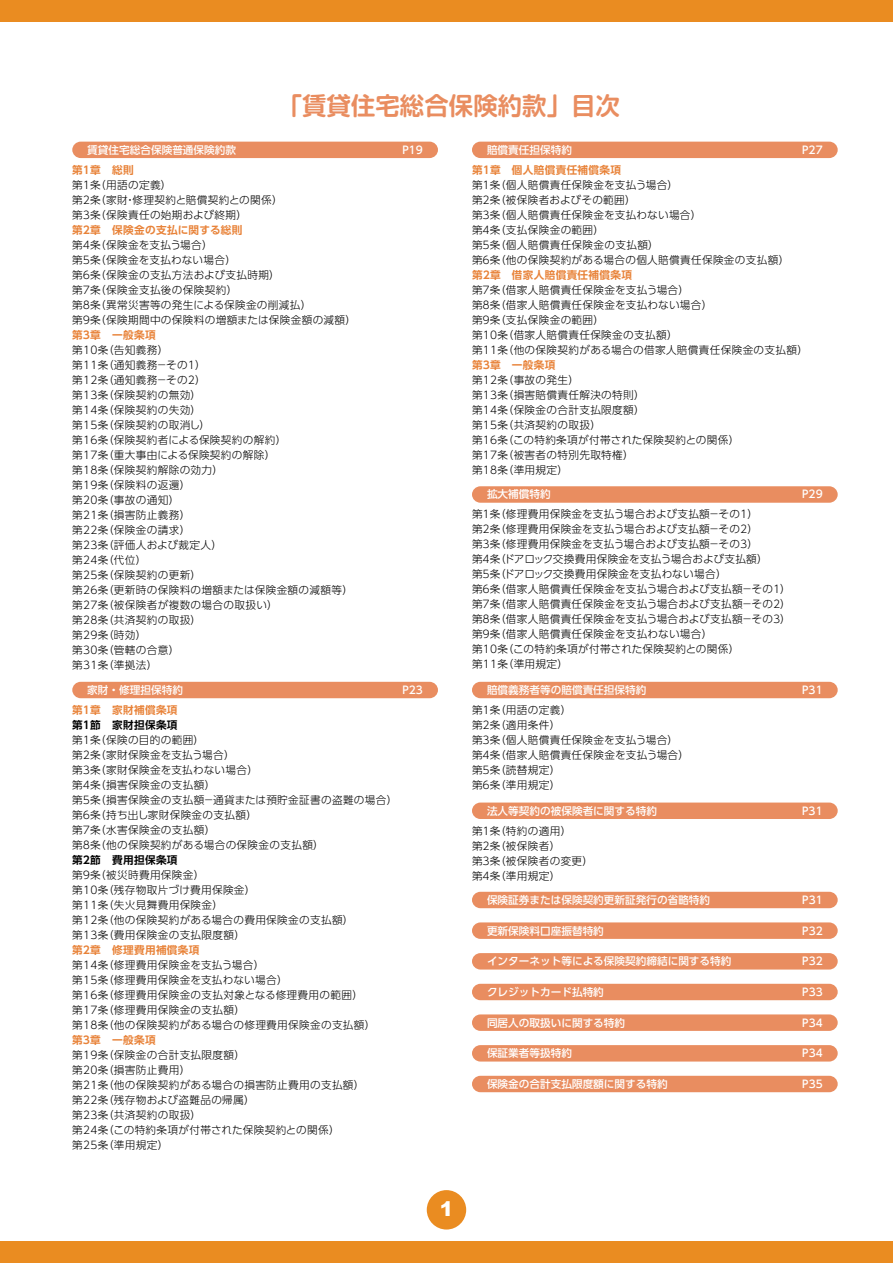
<style>
.page{position:relative;width:893px;height:1263px;background:#fff}
.page>*{position:absolute;margin:0;border:0;box-sizing:border-box;transform-origin:0 0}
.t1{font:700 24.45px "Soft Go Std De";color:#e98d60}
.t2{font:900 20.25px "Arial";color:#fff}
.t3{font:300 10.65px/15px "UD Shin Go Pro";letter-spacing:.03em;color:#000}
.t4{font:500 10.65px "UD Shin Go Pro";color:#fff}
.t5{font:700 10.65px "UD Shin Go Pro De";letter-spacing:.03em;color:#e88238}
.t6{font:700 10.65px "UD Shin Go Pro De";letter-spacing:.03em;color:#000}
</style>
<div class="page">
<div style="left:0;top:1242px;width:893px;height:21px;background:#ea8c21"></div>
<div style="left:0;top:0;width:893px;height:21px;background:#ea8c21"></div>
<div style="left:427px;top:1190px;width:39px;height:39px;background:#ea8c21;border-radius:50%"></div>
<div style="left:72px;top:142px;width:366px;height:16px;background:#e98d60;border-radius:8px"></div>
<div style="left:472px;top:142px;width:366px;height:16px;background:#e98d60;border-radius:8px"></div>
<div style="left:472px;top:486px;width:366px;height:17px;background:#e98d60;border-radius:8px"></div>
<div style="left:472px;top:682px;width:366px;height:16px;background:#e98d60;border-radius:8px"></div>
<div style="left:472px;top:802px;width:366px;height:17px;background:#e98d60;border-radius:8px"></div>
<div style="left:72px;top:682px;width:366px;height:16px;background:#e98d60;border-radius:8px"></div>
<div style="left:472px;top:892px;width:366px;height:16px;background:#e98d60;border-radius:8px"></div>
<div style="left:472px;top:922px;width:366px;height:17px;background:#e98d60;border-radius:8px"></div>
<div style="left:472px;top:953px;width:366px;height:16px;background:#e98d60;border-radius:8px"></div>
<div style="left:472px;top:984px;width:366px;height:16px;background:#e98d60;border-radius:8px"></div>
<div style="left:472px;top:1014px;width:366px;height:17px;background:#e98d60;border-radius:8px"></div>
<div style="left:472px;top:1045px;width:366px;height:16px;background:#e98d60;border-radius:8px"></div>
<div style="left:472px;top:1076px;width:366px;height:16px;background:#e98d60;border-radius:8px"></div>
<h1 class="t1" style="left:278px;top:88px;width:344px">「賃貸住宅総合保険約款」目次</h1>
<p class="t4" style="left:87px;top:141px;width:150px">賃貸住宅総合保険普通保険約款</p>
<p class="t5" style="left:72px;top:161px;width:63px">第１章　総則</p>
<p class="t3" style="left:72px;top:177px;width:212px">第１条（用語の定義）<br>第２条（家財・修理契約と賠償契約との関係）第３条（保険責任の始期および終期）</p>
<p class="t5" style="left:72px;top:221px;width:172px">第２章　保険金の支払に関する総則</p>
<p class="t3" style="left:72px;top:237px;width:285px">第４条（保険金を支払う場合）<br>第５条（保険金を支払わない場合）<br>第６条（保険金の支払方法および支払時期）<br>第７条（保険金支払後の保険契約）<br>第８条（異常災害等の発生による保険金の削減払）<br>第９条（保険期間中の保険料の増額または保険金額の減額）</p>
<p class="t5" style="left:72px;top:326px;width:85px">第３章　一般条項</p>
<p class="t3" style="left:72px;top:342px;width:282px">第10条（告知義務）<br>第11条（通知義務－その１）<br>第12条（通知義務－その２）<br>第13条（保険契約の無効）<br>第14条（保険契約の失効）<br>第15条（保険契約の取消し）<br>第16条（保険契約者による保険契約の解約）<br>第17条（重大事由による保険契約の解除）<br>第18条（保険契約解除の効力）<br>第19条（保険料の返還）<br>第20条（事故の通知）<br>第21条（損害防止義務）<br>第22条（保険金の請求）<br>第23条（評価人および裁定人）<br>第24条（代位）<br>第25条（保険契約の更新）<br>第26条（更新時の保険料の増額または保険金額の減額等）第27条（被保険者が複数の場合の取扱い）<br>第28条（共済契約の取扱）<br>第29条（時効）<br>第30条（管轄の合意）<br>第31条（準拠法）</p>
<p class="t4" style="left:87px;top:681px;width:97px">家財・修理担保特約</p>
<p class="t5" style="left:72px;top:701px;width:107px">第１章　家財補償条項</p>
<p class="t6" style="left:72px;top:716px;width:107px">第１節　家財担保条項</p>
<p class="t3" style="left:72px;top:732px;width:327px">第１条（保険の目的の範囲）<br>第２条（家財保険金を支払う場合）<br>第３条（家財保険金を支払わない場合）<br>第４条（損害保険金の支払額）<br>第５条（損害保険金の支払額－通貨または預貯金証書の盗難の場合）第６条（持ち出し家財保険金の支払額）<br>第７条（水害保険金の支払額）<br>第８条（他の保険契約がある場合の保険金の支払額）</p>
<p class="t6" style="left:72px;top:851px;width:107px">第２節　費用担保条項</p>
<p class="t3" style="left:72px;top:867px;width:283px">第９条（被災時費用保険金）<br>第10条（残存物取片づけ費用保険金）<br>第11条（失火見舞費用保険金）<br>第12条（他の保険契約がある場合の費用保険金の支払額）第13条（費用保険金の支払限度額）</p>
<p class="t5" style="left:72px;top:941px;width:129px">第２章　修理費用補償条項</p>
<p class="t3" style="left:72px;top:957px;width:305px">第14条（修理費用保険金を支払う場合）<br>第15条（修理費用保険金を支払わない場合）<br>第16条（修理費用保険金の支払対象となる修理費用の範囲）第17条（修理費用保険金の支払額）<br>第18条（他の保険契約がある場合の修理費用保険金の支払額）</p>
<p class="t5" style="left:72px;top:1031px;width:85px">第３章　一般条項</p>
<p class="t3" style="left:72px;top:1047px;width:294px">第19条（保険金の合計支払限度額）<br>第20条（損害防止費用）<br>第21条（他の保険契約がある場合の損害防止費用の支払額）第22条（残存物および盗難品の帰属）<br>第23条（共済契約の取扱）<br>第24条（この特約条項が付帯された保険契約との関係）第25条（準用規定）</p>
<p class="t4" style="left:487px;top:141px;width:87px">賠償責任担保特約</p>
<p class="t5" style="left:472px;top:161px;width:151px">第１章　個人賠償責任補償条項</p>
<p class="t3" style="left:472px;top:177px;width:319px">第１条（個人賠償責任保険金を支払う場合）<br>第２条（被保険者およびその範囲）<br>第３条（個人賠償責任保険金を支払わない場合）<br>第４条（支払保険金の範囲）<br>第５条（個人賠償責任保険金の支払額）<br>第６条（他の保険契約がある場合の個人賠償責任保険金の支払額）</p>
<p class="t5" style="left:472px;top:266px;width:162px">第２章　借家人賠償責任補償条項</p>
<p class="t3" style="left:472px;top:282px;width:338px">第７条（借家人賠償責任保険金を支払う場合）<br>第８条（借家人賠償責任保険金を支払わない場合）<br>第９条（支払保険金の範囲）<br>第10条（借家人賠償責任保険金の支払額）<br>第11条（他の保険契約がある場合の借家人賠償責任保険金の支払額）</p>
<p class="t5" style="left:472px;top:356px;width:85px">第３章　一般条項</p>
<p class="t3" style="left:472px;top:372px;width:269px">第12条（事故の発生）<br>第13条（損害賠償責任解決の特則）<br>第14条（保険金の合計支払限度額）<br>第15条（共済契約の取扱）<br>第16条（この特約条項が付帯された保険契約との関係）第17条（被害者の特別先取特権）<br>第18条（準用規定）</p>
<p class="t4" style="left:487px;top:486px;width:65px">拡大補償特約</p>
<p class="t3" style="left:472px;top:506px;width:320px">第１条（修理費用保険金を支払う場合および支払額－その１）<br>第２条（修理費用保険金を支払う場合および支払額－その２）<br>第３条（修理費用保険金を支払う場合および支払額－その３）<br>第４条（ドアロック交換費用保険金を支払う場合および支払額）<br>第５条（ドアロック交換費用保険金を支払わない場合）<br>第６条（借家人賠償責任保険金を支払う場合および支払額－その１）第７条（借家人賠償責任保険金を支払う場合および支払額－その２）第８条（借家人賠償責任保険金を支払う場合および支払額－その３）第９条（借家人賠償責任保険金を支払わない場合）<br>第10条（この特約条項が付帯された保険契約との関係）<br>第11条（準用規定）</p>
<p class="t4" style="left:487px;top:681px;width:161px">賠償義務者等の賠償責任担保特約</p>
<p class="t3" style="left:472px;top:702px;width:219px">第１条（用語の定義）<br>第２条（適用条件）<br>第３条（個人賠償責任保険金を支払う場合）第４条（借家人賠償責任保険金を支払う場合）第５条（読替規定）<br>第６条（準用規定）</p>
<p class="t4" style="left:487px;top:802px;width:172px">法人等契約の被保険者に関する特約</p>
<p class="t3" style="left:472px;top:822px;width:123px">第１条（特約の適用）<br>第２条（被保険者）<br>第３条（被保険者の変更）第４条（準用規定）</p>
<p class="t4" style="left:403px;top:141px;width:22px">P19</p>
<p class="t4" style="left:802px;top:141px;width:22px">P27</p>
<p class="t4" style="left:802px;top:486px;width:22px">P29</p>
<p class="t4" style="left:403px;top:681px;width:22px">P23</p>
<p class="t4" style="left:802px;top:681px;width:22px">P31</p>
<p class="t4" style="left:802px;top:802px;width:22px">P31</p>
<p class="t4" style="left:487px;top:891px;width:225px">保険証券または保険契約更新証発行の省略特約</p>
<p class="t4" style="left:802px;top:891px;width:22px">P31</p>
<p class="t4" style="left:487px;top:922px;width:118px">更新保険料口座振替特約</p>
<p class="t4" style="left:802px;top:922px;width:22px">P32</p>
<p class="t4" style="left:487px;top:952px;width:246px">インターネット等による保険契約締結に関する特約</p>
<p class="t4" style="left:802px;top:952px;width:22px">P32</p>
<p class="t4" style="left:487px;top:983px;width:118px">クレジットカード払特約</p>
<p class="t4" style="left:802px;top:983px;width:22px">P33</p>
<p class="t4" style="left:487px;top:1014px;width:140px">同居人の取扱いに関する特約</p>
<p class="t4" style="left:802px;top:1014px;width:22px">P34</p>
<p class="t4" style="left:487px;top:1044px;width:87px">保証業者等扱特約</p>
<p class="t4" style="left:802px;top:1044px;width:22px">P34</p>
<p class="t4" style="left:487px;top:1075px;width:182px">保険金の合計支払限度額に関する特約</p>
<p class="t4" style="left:802px;top:1075px;width:22px">P35</p>
<h2 class="t2" style="left:440px;top:1194px;width:15px">1</h2>
</div>
